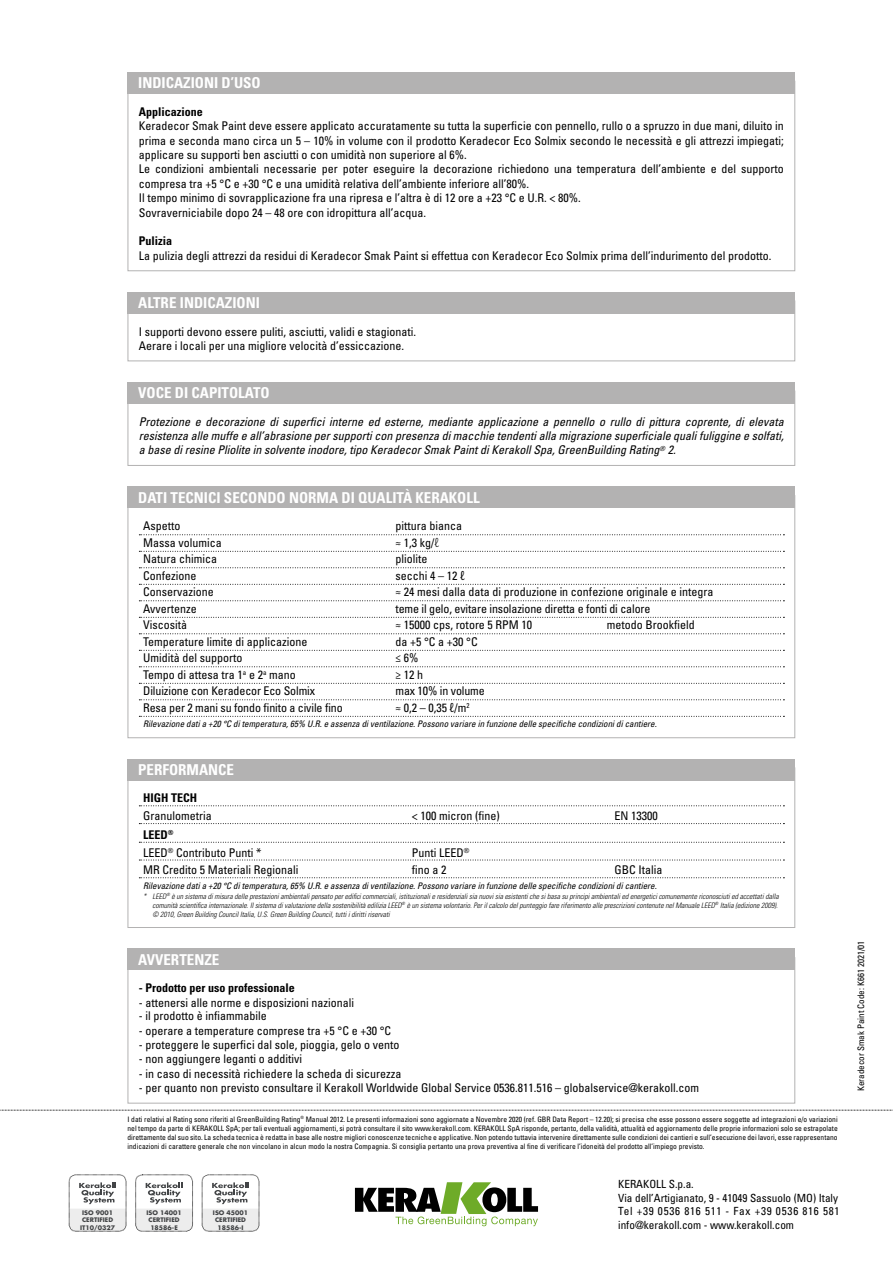
<style>
.page{position:relative;width:893px;height:1263px;background:#fff}
.page>*{position:absolute;margin:0;border:0;box-sizing:border-box;transform-origin:0 0}
.t1{font:700 condensed 15px "Univers LT Std";color:#fff}
.t2{font:condensed 12px/14.4px "Univers LT Std";color:#000}
.t3{font:italic condensed 12px/14.4px "Univers LT Std";color:#000;text-align:justify}
.t4{font:700 condensed 12px "Univers LT Std";color:#000}
.t5{font:condensed 11.25px/13.5px "Univers LT Std";color:#000}
.t6{font:italic condensed 9px "Univers LT Std";color:#000}
.t7{font:condensed 9px "Univers LT Std";color:#000}
.t8{font:condensed 7.5px/9px "Univers LT Std";color:#000;text-align:justify}
.t9{font:italic 300 condensed 7.5px/9px "Univers LT Std";color:#000;text-align:justify}
.t10{font:700 6.15px/7.4px "Futura Std";color:#424446;text-align:center}
.s1{font-weight:300}
.s2{font-weight:700}
</style>
<div class="page">
<svg style="left:0;top:1110px;width:893px;height:1px"></svg>
<svg style="left:355px;top:1182px;width:183px;height:44px"></svg>
<div style="left:69px;top:1175px;width:57px;height:56px;border:1px dashed #000;border-radius:7px"></div>
<svg style="left:69px;top:1182px;width:57px;height:49px"></svg>
<div style="left:136px;top:1175px;width:57px;height:56px;border:1px dashed #000;border-radius:7px"></div>
<svg style="left:136px;top:1182px;width:57px;height:49px"></svg>
<div style="left:202px;top:1175px;width:57px;height:56px;border:1px dashed #000;border-radius:7px"></div>
<svg style="left:202px;top:1182px;width:57px;height:49px"></svg>
<div style="left:128px;top:391px;width:667px;height:75px;border:1px solid #b3b2b2"></div>
<div style="left:128px;top:382px;width:667px;height:21px;background:#b3b2b2"></div>
<svg style="left:139px;top:534px;width:645px;height:1px"></svg>
<svg style="left:139px;top:551px;width:645px;height:1px"></svg>
<svg style="left:139px;top:567px;width:645px;height:1px"></svg>
<svg style="left:139px;top:584px;width:645px;height:1px"></svg>
<svg style="left:139px;top:600px;width:645px;height:1px"></svg>
<svg style="left:139px;top:617px;width:645px;height:1px"></svg>
<svg style="left:139px;top:633px;width:645px;height:1px"></svg>
<svg style="left:139px;top:650px;width:645px;height:1px"></svg>
<svg style="left:139px;top:666px;width:645px;height:1px"></svg>
<svg style="left:139px;top:683px;width:645px;height:1px"></svg>
<svg style="left:139px;top:699px;width:645px;height:1px"></svg>
<svg style="left:139px;top:716px;width:645px;height:1px"></svg>
<div style="left:128px;top:487px;width:667px;height:21px;background:#b3b2b2"></div>
<div style="left:128px;top:72px;width:667px;height:22px;background:#b3b2b2"></div>
<div style="left:128px;top:301px;width:667px;height:60px;border:1px solid #b3b2b2"></div>
<div style="left:128px;top:292px;width:667px;height:21px;background:#b3b2b2"></div>
<div style="left:128px;top:949px;width:667px;height:21px;background:#b3b2b2"></div>
<svg style="left:139px;top:805px;width:645px;height:1px"></svg>
<svg style="left:139px;top:823px;width:645px;height:1px"></svg>
<svg style="left:139px;top:842px;width:645px;height:1px"></svg>
<svg style="left:139px;top:860px;width:645px;height:1px"></svg>
<svg style="left:139px;top:877px;width:645px;height:1px"></svg>
<div style="left:128px;top:759px;width:667px;height:21px;background:#b3b2b2"></div>
<p class="t1" style="left:138px;top:74px;width:124px">INDICAZIONI D’USO</p>
<p class="t4" style="left:139px;top:104px;width:66px">Applicazione</p>
<p class="t2" style="left:139px;top:119px;width:646px">Keradecor Smak Paint deve essere applicato accuratamente su tutta la superficie con pennello, rullo o a spruzzo in due mani, diluito in prima e seconda mano circa un 5 – 10% in volume con il prodotto Keradecor Eco Solmix secondo le necessità e gli attrezzi impiegati; applicare su supporti ben asciutti o con umidità non superiore al 6%.<br>Le condizioni ambientali necessarie per poter eseguire la decorazione richiedono una temperatura dell’ambiente e del supporto compresa tra +5 °C e +30 °C e una umidità relativa dell’ambiente inferiore all’80%.<br>Il tempo minimo di sovrapplicazione fra una ripresa e l’altra è di 12 ore a +23 °C e U.R. &lt; 80%.<br>Sovraverniciabile dopo 24 – 48 ore con idropittura all’acqua.</p>
<p class="t4" style="left:139px;top:234px;width:35px">Pulizia</p>
<p class="t2" style="left:139px;top:248px;width:634px">La pulizia degli attrezzi da residui di Keradecor Smak Paint si effettua con Keradecor Eco Solmix prima dell’indurimento del prodotto.</p>
<p class="t1" style="left:138px;top:294px;width:123px">ALTRE INDICAZIONI</p>
<p class="t2" style="left:139px;top:324px;width:279px">I supporti devono essere puliti, asciutti, validi e stagionati.<br>Aerare i locali per una migliore velocità d’essiccazione.</p>
<p class="t1" style="left:138px;top:384px;width:133px">VOCE DI CAPITOLATO</p>
<p class="t3" style="left:139px;top:414px;width:646px">Protezione e decorazione di superfici interne ed esterne, mediante applicazione a pennello o rullo di pittura coprente, di elevata resistenza alle muffe e all’abrasione per supporti con presenza di macchie tendenti alla migrazione superficiale quali fuliggine e solfati, a base di resine Pliolite in solvente inodore, tipo Keradecor Smak Paint di Kerakoll Spa, GreenBuilding Rating<sup>®</sup> 2.</p>
<p class="t1" style="left:138px;top:488px;width:343px">DATI TECNICI SECONDO NORMA DI QUALITÀ KERAKOLL</p>
<p class="t2" style="left:143px;top:518px;width:39px">Aspetto</p>
<p class="t2" style="left:395px;top:518px;width:68px">pittura bianca</p>
<p class="t2" style="left:143px;top:535px;width:80px">Massa volumica</p>
<p class="t2" style="left:395px;top:535px;width:45px">≈ 1,3 kg/<span class="s1">ℓ</span></p>
<p class="t2" style="left:143px;top:551px;width:75px">Natura chimica</p>
<p class="t2" style="left:395px;top:551px;width:33px">pliolite</p>
<p class="t2" style="left:143px;top:568px;width:55px">Confezione</p>
<p class="t2" style="left:395px;top:568px;width:71px">secchi 4 – 12 ℓ</p>
<p class="t2" style="left:143px;top:584px;width:72px">Conservazione</p>
<p class="t2" style="left:395px;top:584px;width:320px">≈ 24 mesi dalla data di produzione in confezione originale e integra</p>
<p class="t2" style="left:143px;top:601px;width:55px">Avvertenze</p>
<p class="t2" style="left:395px;top:601px;width:256px">teme il gelo, evitare insolazione diretta e fonti di calore</p>
<p class="t2" style="left:143px;top:617px;width:45px">Viscosità</p>
<p class="t2" style="left:395px;top:617px;width:138px">≈ 15000 cps, rotore 5 RPM 10</p>
<p class="t2" style="left:607px;top:617px;width:89px">metodo Brookfield</p>
<p class="t2" style="left:143px;top:634px;width:166px">Temperature limite di applicazione</p>
<p class="t2" style="left:395px;top:634px;width:84px">da +5 °C a +30 °C</p>
<p class="t2" style="left:143px;top:650px;width:101px">Umidità del supporto</p>
<p class="t2" style="left:395px;top:650px;width:24px">≤ 6%</p>
<p class="t2" style="left:143px;top:667px;width:154px">Tempo di attesa tra 1<sup>a</sup> e 2<sup>a</sup> mano</p>
<p class="t2" style="left:395px;top:667px;width:29px">≥ 12 h</p>
<p class="t2" style="left:143px;top:683px;width:173px">Diluizione con Keradecor Eco Solmix</p>
<p class="t2" style="left:395px;top:683px;width:91px">max 10% in volume</p>
<p class="t2" style="left:143px;top:700px;width:201px">Resa per 2 mani su fondo finito a civile fino</p>
<p class="t2" style="left:395px;top:700px;width:76px">≈ 0,2 – 0,35 ℓ/m<sup>2</sup></p>
<p class="t6" style="left:143px;top:718px;width:515px">Rilevazione dati a +20 °C di temperatura, 65% U.R. e assenza di ventilazione. Possono variare in funzione delle specifiche condizioni di cantiere.</p>
<p class="t1" style="left:138px;top:760px;width:97px">PERFORMANCE</p>
<p class="t4" style="left:143px;top:791px;width:55px">HIGH TECH</p>
<p class="t2" style="left:143px;top:809px;width:70px">Granulometria</p>
<p class="t2" style="left:412px;top:809px;width:89px">&lt; 100 micron (fine)</p>
<p class="t2" style="left:614px;top:809px;width:45px">EN 13300</p>
<p class="t2" style="left:143px;top:825px;width:120px;line-height:17.9px"><span class="s2">LEED</span><sup>®<br></sup>LEED<sup>®</sup> Contributo Punti *</p>
<p class="t2" style="left:412px;top:845px;width:59px">Punti LEED<sup>®</sup></p>
<p class="t2" style="left:143px;top:863px;width:157px">MR Credito 5 Materiali Regionali</p>
<p class="t2" style="left:412px;top:863px;width:36px">fino a 2</p>
<p class="t2" style="left:614px;top:863px;width:49px">GBC Italia</p>
<p class="t6" style="left:143px;top:880px;width:515px">Rilevazione dati a +20 °C di temperatura, 65% U.R. e assenza di ventilazione. Possono variare in funzione delle specifiche condizioni di cantiere.</p>
<p class="t9" style="left:153px;top:891px;width:628px;text-indent:-9px">* LEED<sup>®</sup> è un sistema di misura delle prestazioni ambientali pensato per edifici commerciali, istituzionali e residenziali sia nuovi sia esistenti che si basa su principi ambientali ed energetici comunemente riconosciuti ed accettati dalla comunità scientifica internazionale. Il sistema di valutazione della sostenibilità edilizia LEED<sup>®</sup> è un sistema volontario. Per il calcolo del punteggio fare riferimento alle prescrizioni contenute nel Manuale LEED<sup>®</sup> Italia (edizione 2009). © 2010, Green Building Council Italia, U.S. Green Building Council, tutti i diritti riservati</p>
<p class="t1" style="left:138px;top:950px;width:83px">AVVERTENZE</p>
<p class="t4" style="left:139px;top:980px;width:157px">- Prodotto per uso professionale</p>
<p class="t2" style="left:139px;top:995px;width:217px">- attenersi alle norme e disposizioni nazionali</p>
<p class="t2" style="left:139px;top:1008px;width:129px">- il prodotto è infiammabile</p>
<p class="t2" style="left:139px;top:1023px;width:254px">- operare a temperature comprese tra +5 °C e +30 °C</p>
<p class="t2" style="left:139px;top:1037px;width:262px">- proteggere le superfici dal sole, pioggia, gelo o vento</p>
<p class="t2" style="left:139px;top:1052px;width:165px">- non aggiungere leganti o additivi</p>
<p class="t2" style="left:139px;top:1066px;width:264px">- in caso di necessità richiedere la scheda di sicurezza</p>
<p class="t2" style="left:139px;top:1080px;width:562px">- per quanto non previsto consultare il Kerakoll Worldwide Global Service 0536.811.516 – globalservice@kerakoll.com</p>
<p class="t8" style="left:128px;top:1114px;width:712px">I dati relativi al Rating sono riferiti al GreenBuilding Rating<sup>®</sup> Manual 2012. Le presenti informazioni sono aggiornate a Novembre 2020 (ref. GBR Data Report – 12.20); si precisa che esse possono essere soggette ad integrazioni e/o variazioni nel tempo da parte di KERAKOLL SpA; per tali eventuali aggiornamenti, si potrà consultare il sito www.kerakoll.com. KERAKOLL SpA risponde, pertanto, della validità, attualità ed aggiornamento delle proprie informazioni solo se estrapolate direttamente dal suo sito. La scheda tecnica è redatta in base alle nostre migliori conoscenze tecniche e applicative. Non potendo tuttavia intervenire direttamente sulle condizioni dei cantieri e sull’esecuzione dei lavori, esse rappresentano indicazioni di carattere generale che non vincolano in alcun modo la nostra Compagnia. Si consiglia pertanto una prova preventiva al fine di verificare l’idoneità del prodotto all’impiego previsto.</p>
<p class="t10" style="left:80px;top:1209px;width:36px">ISO 9001<br>CERTIFIED<br>IT10/0327</p>
<p class="t10" style="left:146px;top:1209px;width:37px">ISO 14001<br>CERTIFIED<br>18586-E</p>
<p class="t10" style="left:213px;top:1209px;width:37px">ISO 45001<br>CERTIFIED<br>18586-I</p>
<p class="t5" style="left:618px;top:1177px;width:223px">KERAKOLL S.p.a.<br>Via dell’Artigianato, 9 - 41049 Sassuolo (MO) Italy Tel +39 0536 816 511 - Fax +39 0536 816 581 info@kerakoll.com - www.kerakoll.com</p>
<p class="t7" style="left:855px;top:1091px;width:152px;rotate:-90deg">Keradecor Smak Paint Code: K661 2021/01</p>
</div>
